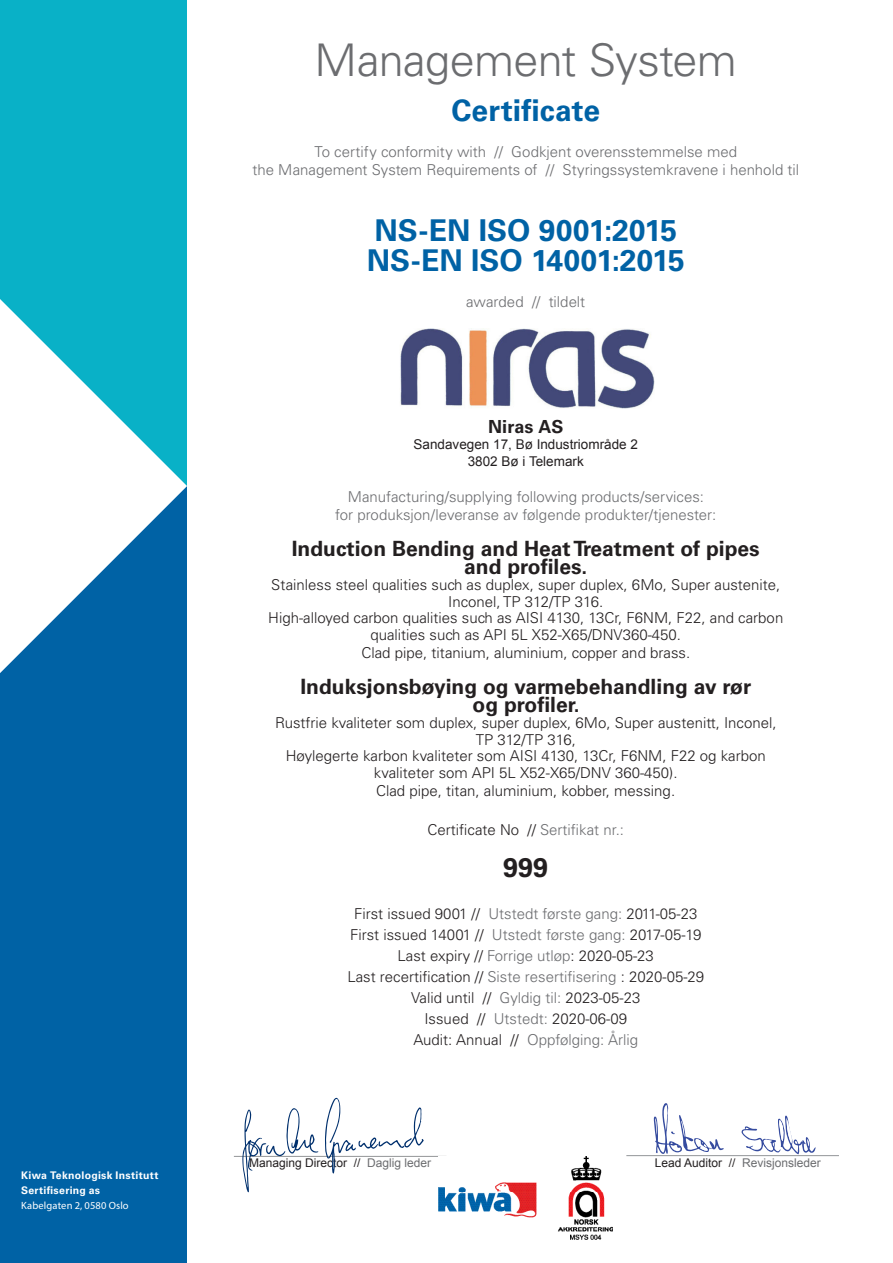
<style>
.page{position:relative;width:893px;height:1263px;background:#fff}
.page>*{position:absolute;margin:0;border:0;box-sizing:border-box;transform-origin:0 0}
.certificate_title{font:300 45px "Univers LT Std";letter-spacing:-.015em;color:#6c6d70}
.certificate{font:700 30px "Univers LT Std";color:#0062a5}
.t1{font:700 27px "Univers LT Std";color:#231f20}
.t2{font:700 21px "Univers LT Std";color:#231f20}
.explanation_text{font:700 18px "Univers LT Std";letter-spacing:.005em;color:#231f20}
.t3{font:300 15px "Univers LT Std";color:#231f20}
.explanation_text-2{font:300 15px "Univers LT Std";color:#6c6d70}
.t4{font:13.5px "Arial";color:#231f20}
.t5{font:12px "Arial";color:#231f20}
.t6{font:12px "Arial";color:#6c6d70}
.t7{font:700 10.5px/15px "Univers LT Std";letter-spacing:.025em;color:#fff}
.t8{font:10.5px "Myriad Pro";letter-spacing:.015em;color:#fff}
.s1{color:#6c6d70}
.s2{color:#231f20}
</style>
<div class="page">
<div style="left:0;top:486px;width:187px;height:777px;background:#0062a5"></div>
<div style="left:0;top:0;width:187px;height:486px;background:#09b1c7"></div>
<svg style="left:0;top:299px;width:187px;height:374px;fill:#fff"></svg>
<svg style="left:648px;top:1103px;width:171px;height:54px"></svg>
<hr style="left:234px;top:1156px;width:212px;height:1px;background:#939598">
<hr style="left:626px;top:1155px;width:213px;height:1px;background:#939598">
<img style="left:439px;top:1157px;width:174px;height:83px">
<img style="left:400px;top:329px;width:255px;height:79px">
<svg style="left:325px;top:1098px;width:99px;height:75px"></svg>
<svg style="left:242px;top:1108px;width:76px;height:84px"></svg>
<p class="t7" style="left:21px;top:1168px;width:139px">Kiwa Teknologisk Institutt<br>Sertifisering as</p>
<p class="t8" style="left:21px;top:1199px;width:109px">Kabelgaten 2, 0580 Oslo</p>
<p class="certificate_title" style="left:315px;top:33px;width:424px">Management System</p>
<p class="certificate" style="left:451px;top:93px;width:150px">Certificate</p>
<p class="explanation_text-2" style="left:314px;top:142px;width:424px">To certify conformity with // Godkjent overensstemmelse med</p>
<p class="explanation_text-2" style="left:252px;top:160px;width:548px">the Management System Requirements of // Styringssystemkravene i henhold til</p>
<p class="certificate" style="left:374px;top:213px;width:304px">NS-EN ISO 9001:2015</p>
<p class="certificate" style="left:367px;top:243px;width:319px">NS-EN ISO 14001:2015</p>
<p class="explanation_text-2" style="left:466px;top:292px;width:120px">awarded // tildelt</p>
<p class="explanation_text" style="left:488px;top:416px;width:77px">Niras AS</p>
<p class="t4" style="left:414px;top:435px;width:226px">Sandavegen 17, Bø Industriområde 2</p>
<p class="t4" style="left:468px;top:452px;width:118px">3802 Bø i Telemark</p>
<p class="explanation_text-2" style="left:348px;top:487px;width:358px">Manufacturing/supplying following products/services:</p>
<p class="explanation_text-2" style="left:335px;top:505px;width:383px">for produksjon/leveranse av følgende produkter/tjenester:</p>
<p class="t2" style="left:292px;top:536px;width:469px">Induction Bending and Heat Treatment of pipes</p>
<p class="t2" style="left:464px;top:554px;width:125px">and profiles.</p>
<p class="t3" style="left:271px;top:576px;width:511px">Stainless steel qualities such as duplex, super duplex, 6Mo, Super austenite,</p>
<p class="t3" style="left:448px;top:592px;width:157px">Inconel, TP 312/TP 316.</p>
<p class="t3" style="left:268px;top:609px;width:517px">High-alloyed carbon qualities such as AISI 4130, 13Cr, F6NM, F22, and carbon</p>
<p class="t3" style="left:370px;top:625px;width:312px">qualities such as API 5L X52-X65/DNV360-450.</p>
<p class="t3" style="left:361px;top:643px;width:330px">Clad pipe, titanium, aluminium, copper and brass.</p>
<p class="t2" style="left:300px;top:674px;width:452px">Induksjonsbøying og varmebehandling av rør</p>
<p class="t2" style="left:472px;top:692px;width:109px">og profiler.</p>
<p class="t3" style="left:275px;top:714px;width:503px">Rustfrie kvaliteter som duplex, super duplex, 6Mo, Super austenitt, Inconel,</p>
<p class="t3" style="left:476px;top:730px;width:102px">TP 312/TP 316,</p>
<p class="t3" style="left:286px;top:747px;width:481px">Høylegerte karbon kvaliteter som AISI 4130, 13Cr, F6NM, F22 og karbon</p>
<p class="t3" style="left:374px;top:763px;width:305px">kvaliteter som API 5L X52-X65/DNV 360-450).</p>
<p class="t3" style="left:376px;top:781px;width:301px">Clad pipe, titan, aluminium, kobber, messing.</p>
<p class="t3" style="left:428px;top:820px;width:198px">Certificate No // <span class="s1">Sertifikat nr.:</span></p>
<p class="t1" style="left:503px;top:851px;width:47px">999</p>
<p class="t3" style="left:354px;top:904px;width:345px">First issued 9001 // <span class="s1">Utstedt første gang:</span> 2011-05-23</p>
<p class="t3" style="left:350px;top:925px;width:353px">First issued 14001 // <span class="s1">Utstedt første gang:</span> 2017-05-19</p>
<p class="t3" style="left:398px;top:946px;width:258px">Last expiry // <span class="s1">Forrige utløp</span>: 2020-05-23</p>
<p class="t3" style="left:347px;top:967px;width:358px">Last recertification // <span class="s1">Siste resertifisering</span> : 2020-05-29</p>
<p class="t3" style="left:411px;top:988px;width:231px">Valid until // <span class="s1">Gyldig til:</span> 2023-05-23</p>
<p class="t3" style="left:424px;top:1009px;width:204px">Issued // <span class="s1">Utstedt:</span> 2020-06-09</p>
<p class="explanation_text-2" style="left:414px;top:1030px;width:226px"><span class="s2">Audit: Annual //</span> Oppfølging: Årlig</p>
<p class="t5" style="left:249px;top:1154px;width:184px">Managing Director // <span class="s1">Daglig leder</span></p>
<p class="t6" style="left:655px;top:1154px;width:168px"><span class="s2">Lead Auditor //</span> Revisjonsleder</p>
</div>
